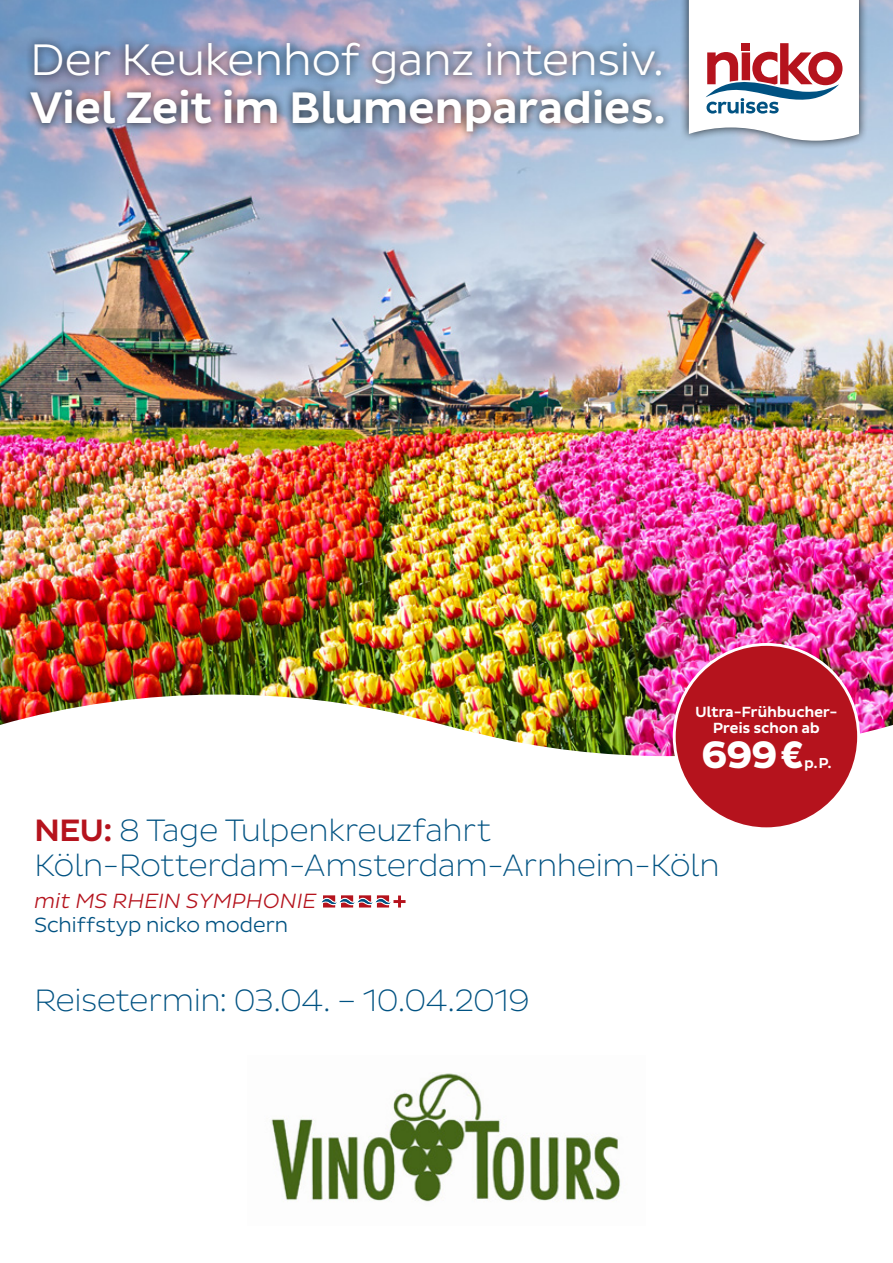
<style>
.page{position:relative;width:893px;height:1263px;background:#fff}
.page>*{position:absolute;margin:0;border:0;box-sizing:border-box;transform-origin:0 0}
.t1{font:300 45px "Pluto Sans";letter-spacing:-.035em;color:#fff}
.t2{font:500 45px "Pluto Sans";letter-spacing:-.03em;color:#fff}
.t3{font:700 39px "Pluto Sans";color:#fff}
.t4{font:200 31.5px/35.5px "Pluto Sans";letter-spacing:-.035em;color:#005282}
.t5{font:300 21px "Pluto Sans";letter-spacing:-.03em;color:#005282}
.t6{font:italic 300 21px "Pluto Sans";letter-spacing:-.005em;color:#b5131d}
.t7{font:500 15px/16.5px "Pluto Sans";letter-spacing:-.025em;color:#fff;text-align:center}
.t8{font:500 14.7px "Pluto Sans";color:#fff}
.s1{font-weight:500;color:#b5131d}
</style>
<div class="page">
<img style="left:0;top:0;width:893px;height:756px">
<div style="left:22px;top:34px;width:650px;height:106px;background:#000;opacity:.75"></div>
<div style="left:680px;top:0;width:188px;height:150px;background:#000;opacity:.75"></div>
<svg style="left:689px;top:0;width:170px;height:141px"></svg>
<img style="left:271px;top:1073px;width:350px;height:129px">
<svg style="left:322px;top:895px;width:84px;height:12px"></svg>
<div style="left:674px;top:644px;width:185px;height:185px;background:#b5131d;border-radius:50%"></div>
<h1 class="t1" style="left:30px;top:34px;width:636px">Der Keukenhof ganz intensiv.</h1>
<h1 class="t2" style="left:30px;top:82px;width:638px">Viel Zeit im Blumenparadies.</h1>
<p class="t7" style="left:695px;top:704px;width:144px">Ultra-Frühbucher-<br>Preis schon ab</p>
<p class="t3" style="left:701px;top:732px;width:105px">699€</p>
<p class="t8" style="left:804px;top:754px;width:29px">p.P.</p>
<p class="t4" style="left:34px;top:812px;width:687px"><span class="s1">NEU:</span> 8 Tage Tulpenkreuzfahrt<br>Köln-Rotterdam-Amsterdam-Arnheim-Köln</p>
<p class="t6" style="left:34px;top:888px;width:284px">mit MS RHEIN SYMPHONIE</p>
<p class="t5" style="left:34px;top:912px;width:256px">Schiffstyp nicko modern</p>
<p class="t4" style="left:34px;top:982px;width:497px">Reisetermin: 03.04. – 10.04.2019</p>
</div>
